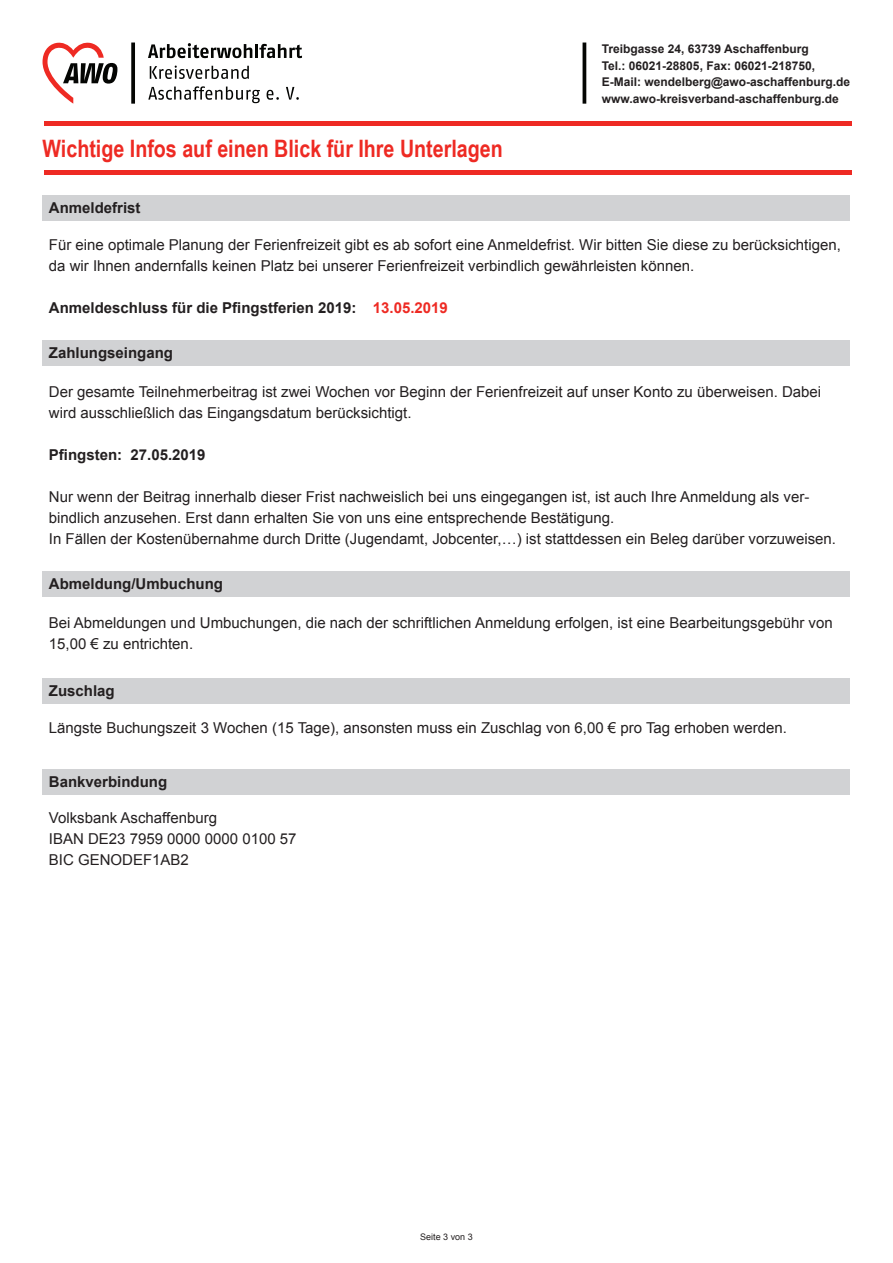
<style>
.page{position:relative;width:893px;height:1263px;background:#fff}
.page>*{position:absolute;margin:0;border:0;box-sizing:border-box;transform-origin:0 0}
.t1{font:700 24px "Arial Narrow";color:#ee2a23}
.t2{font:15px/21px "Arial";color:#231f20}
.t3{font:700 15px "Arial";color:#231f20}
.t4{font:700 12px/16.5px "Arial";color:#231f20}
.t5{font:9px "Arial";color:#231f20}
.s1{color:#ee2a23}
</style>
<div class="page">
<svg style="left:43px;top:42px;width:74px;height:62px"></svg>
<svg style="left:131px;top:43px;width:4px;height:61px"></svg>
<svg style="left:148px;top:86px;width:112px;height:17px"></svg>
<svg style="left:267px;top:90px;width:12px;height:10px"></svg>
<svg style="left:286px;top:87px;width:13px;height:13px"></svg>
<svg style="left:150px;top:66px;width:99px;height:13px"></svg>
<svg style="left:148px;top:43px;width:104px;height:15px"></svg>
<hr style="left:255px;top:44px;width:3px;height:14px;background:#040503">
<svg style="left:259px;top:44px;width:43px;height:14px"></svg>
<hr style="left:44px;top:121px;width:807px;height:4px;background:#ee2a23">
<hr style="left:44px;top:170px;width:807px;height:4px;background:#ee2a23">
<div style="left:43px;top:196px;width:807px;height:25px;background:#d1d2d4"></div>
<div style="left:43px;top:340px;width:807px;height:26px;background:#d1d2d4"></div>
<div style="left:43px;top:571px;width:807px;height:25px;background:#d1d2d4"></div>
<div style="left:43px;top:678px;width:807px;height:26px;background:#d1d2d4"></div>
<div style="left:43px;top:769px;width:807px;height:25px;background:#d1d2d4"></div>
<hr style="left:583px;top:43px;width:3px;height:61px;background:#040503">
<h1 class="t1" style="left:43px;top:134px;width:462px">Wichtige Infos auf einen Blick für Ihre Unterlagen</h1>
<p class="t3" style="left:49px;top:198px;width:93px">Anmeldefrist</p>
<p class="t4" style="left:602px;top:41px;width:250px">Treibgasse 24, 63739 Aschaffenburg<br>Tel.: 06021-28805, Fax: 06021-218750, E-Mail: wendelberg@awo-aschaffenburg.de www.awo-kreisverband-aschaffenburg.de</p>
<p class="t2" style="left:49px;top:234px;width:794px">Für eine optimale Planung der Ferienfreizeit gibt es ab sofort eine Anmeldefrist. Wir bitten Sie diese zu berücksichtigen, da wir Ihnen andernfalls keinen Platz bei unserer Ferienfreizeit verbindlich gewährleisten können.</p>
<p class="t3" style="left:49px;top:298px;width:401px">Anmeldeschluss für die Pfingstferien 2019: <span class="s1">13.05.2019</span></p>
<p class="t3" style="left:49px;top:343px;width:126px">Zahlungseingang</p>
<p class="t2" style="left:49px;top:381px;width:774px">Der gesamte Teilnehmerbeitrag ist zwei Wochen vor Beginn der Ferienfreizeit auf unser Konto zu überweisen. Dabei wird ausschließlich das Eingangsdatum berücksichtigt.</p>
<p class="t3" style="left:49px;top:445px;width:158px">Pfingsten: 27.05.2019</p>
<p class="t2" style="left:49px;top:486px;width:789px">Nur wenn der Beitrag innerhalb dieser Frist nachweislich bei uns eingegangen ist, ist auch Ihre Anmeldung als ver&shy;bindlich anzusehen. Erst dann erhalten Sie von uns eine entsprechende Bestätigung.<br>In Fällen der Kostenübernahme durch Dritte (Jugendamt, Jobcenter,…) ist stattdessen ein Beleg darüber vorzuweisen.</p>
<p class="t3" style="left:49px;top:573px;width:176px">Abmeldung/Umbuchung</p>
<p class="t2" style="left:49px;top:612px;width:785px">Bei Abmeldungen und Umbuchungen, die nach der schriftlichen Anmeldung erfolgen, ist eine Bearbeitungsgebühr von<br>15,00 € zu entrichten.</p>
<p class="t3" style="left:49px;top:681px;width:67px">Zuschlag</p>
<p class="t2" style="left:49px;top:717px;width:739px">Längste Buchungszeit 3 Wochen (15 Tage), ansonsten muss ein Zuschlag von 6,00 € pro Tag erhoben werden.</p>
<p class="t3" style="left:49px;top:772px;width:120px">Bankverbindung</p>
<p class="t2" style="left:49px;top:807px;width:249px">Volksbank Aschaffenburg<br>IBAN DE23 7959 0000 0000 0100 57<br>BIC GENODEF1AB2</p>
<p class="t5" style="left:420px;top:1231px;width:54px">Seite 3 von 3</p>
</div>
